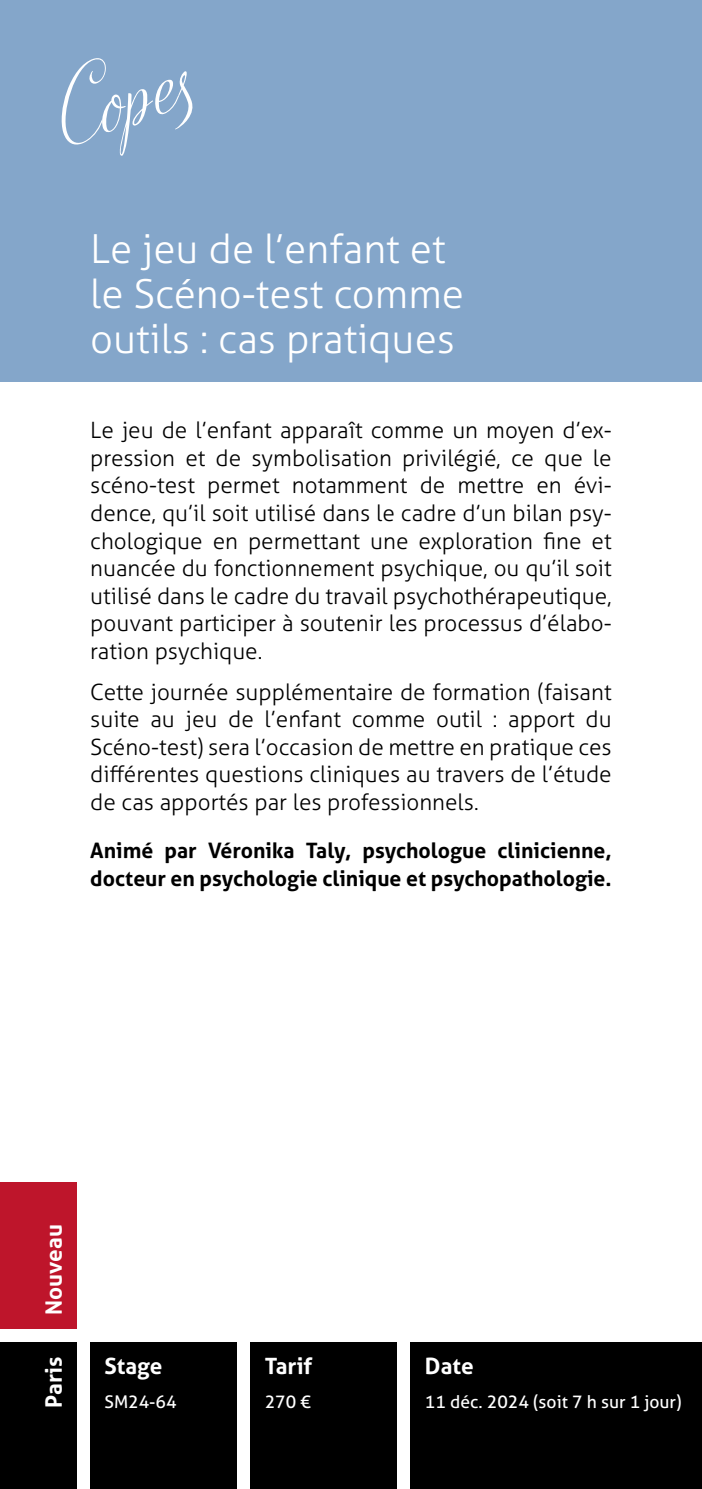
<style>
.page{position:relative;width:702px;height:1489px;background:#fff}
.page>*{position:absolute;margin:0;border:0;box-sizing:border-box;transform-origin:0 0}
.t1{font:300 40px/45px "Aller";color:#fff}
.t2{font:300 22.5px/27.5px "Aller";color:#000;text-align:justify}
.t3{font:700 22.5px "Aller";color:#fff}
.t4{font:700 21.25px/27.5px "Aller";color:#000}
.t5{font:17.5px "Aller";color:#fff}
</style>
<div class="page">
<div style="left:0;top:0;width:702px;height:381px;background:#84a6ca"></div>
<svg style="left:61px;top:58px;width:132px;height:98px"></svg>
<div style="left:0;top:1182px;width:76px;height:146px;background:#be152b"></div>
<div style="left:0;top:1342px;width:76px;height:146px;background:#000"></div>
<div style="left:90px;top:1342px;width:146px;height:146px;background:#000"></div>
<div style="left:250px;top:1342px;width:146px;height:146px;background:#000"></div>
<div style="left:411px;top:1342px;width:291px;height:146px;background:#000"></div>
<h1 class="t1" style="left:90px;top:226px;width:375px">Le jeu de l’enfant et le Scéno-test comme outils : cas pratiques</h1>
<p class="t2" style="left:90px;top:417px;width:523px">Le jeu de l’enfant apparaît comme un moyen d’ex&shy;pression et de symbolisation privilégié, ce que le scéno-test permet notamment de mettre en évi&shy;dence, qu’il soit utilisé dans le cadre d’un bilan psy&shy;chologique en permettant une exploration fine et nuancée du fonctionnement psychique, ou qu’il soit utilisé dans le cadre du travail psychothérapeutique, pouvant participer à soutenir les processus d’élabo&shy;ration psychique.</p>
<p class="t2" style="left:90px;top:678px;width:523px">Cette journée supplémentaire de formation (faisant suite au jeu de l’enfant comme outil : apport du Scéno-test) sera l’occasion de mettre en pratique ces différentes questions cliniques au travers de l’étude de cas apportés par les professionnels.</p>
<p class="t4" style="left:90px;top:836px;width:523px">Animé par Véronika Taly, psychologue clinicienne, docteur en psychologie clinique et psychopathologie.</p>
<p class="t3" style="left:40px;top:1314px;width:91px;rotate:-90deg">Nouveau</p>
<p class="t3" style="left:40px;top:1407px;width:52px;rotate:-90deg">Paris</p>
<p class="t3" style="left:104px;top:1351px;width:59px">Stage</p>
<p class="t5" style="left:104px;top:1391px;width:74px">SM24-64</p>
<p class="t3" style="left:265px;top:1351px;width:49px">Tarif</p>
<p class="t5" style="left:265px;top:1391px;width:48px">270 €</p>
<p class="t3" style="left:425px;top:1351px;width:50px">Date</p>
<p class="t5" style="left:425px;top:1391px;width:258px">11 déc. 2024 (soit 7 h sur 1 jour)</p>
</div>
